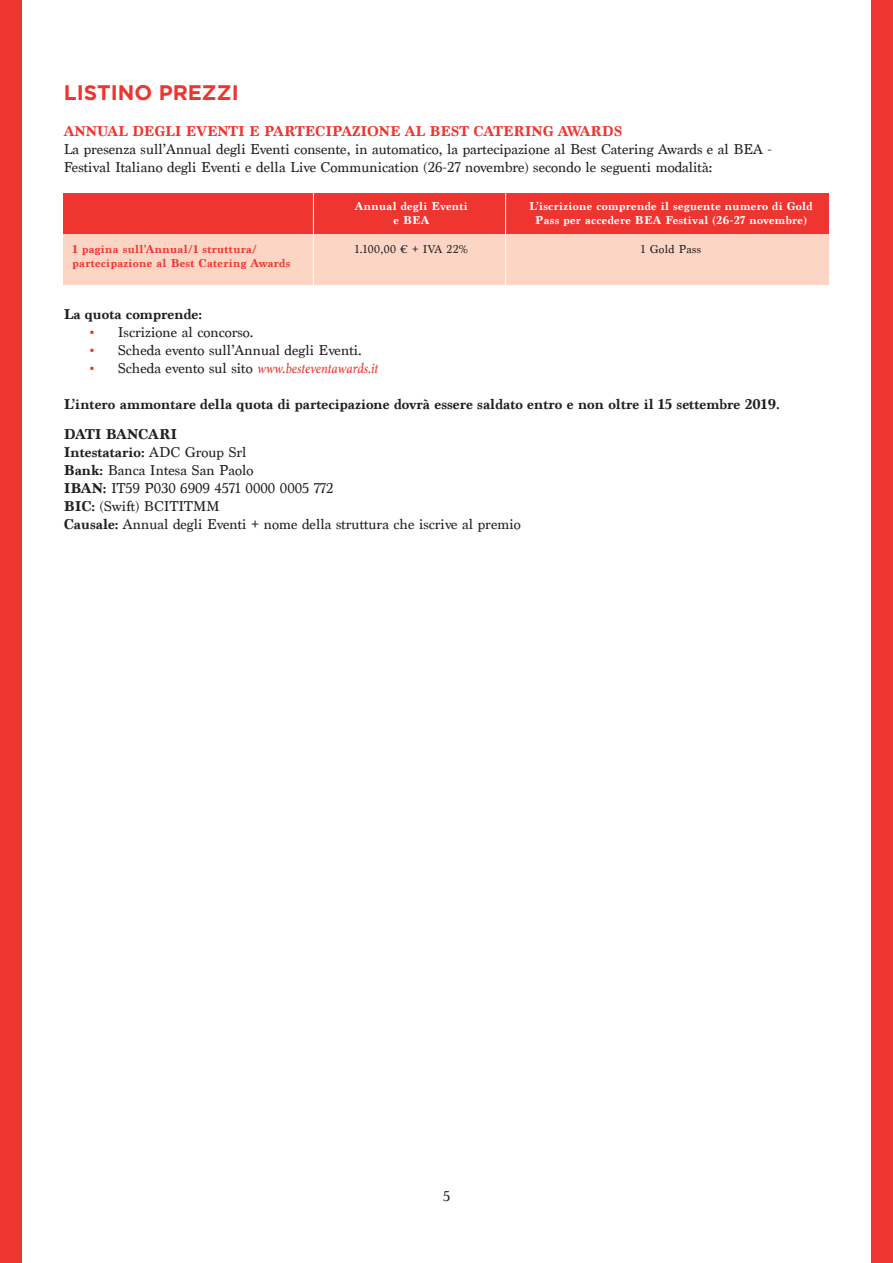
<style>
.page{position:relative;width:893px;height:1263px;background:#fff}
.page>*{position:absolute;margin:0;border:0;box-sizing:border-box;transform-origin:0 0}
.t1{font:700 21px "Gotham";color:#ee352f}
.t2{font:15px "Marion";color:#231f20}
.t3{font:700 15px "Marion";color:#231f20}
.t4{font:700 15px "Marion";color:#ee352f}
.t5{font:italic 15px "Marion";color:#ee352f}
.t6{font:700 12px/14.4px "Marion";letter-spacing:.025em;color:#fff;text-align:center}
.t7{font:700 12px "Marion";letter-spacing:.025em;color:#ee352f}
.t8{font:12px "Marion";letter-spacing:.025em;color:#231f20}
.s1{font-weight:700;color:#ee352f}
.s2{font-weight:700;font-style:normal}
.s3{font-style:normal;color:#231f20}
.s4{font-weight:400}
.s5{font-weight:700}
</style>
<div class="page">
<div style="left:872px;top:0;width:21px;height:1263px;background:#ee352f"></div>
<div style="left:0;top:0;width:21px;height:1263px;background:#ee352f"></div>
<div style="left:64px;top:193px;width:765px;height:41px;background:#ee352f"></div>
<div style="left:64px;top:234px;width:765px;height:51px;background:#fcd5c5"></div>
<hr style="left:313px;top:193px;width:1px;height:93px;background:#fff">
<hr style="left:505px;top:193px;width:1px;height:92px;background:#fff">
<p class="t1" style="left:64px;top:81px;width:176px">LISTINO PREZZI</p>
<p class="t4" style="left:64px;top:123px;width:560px">ANNUAL DEGLI EVENTI E PARTECIPAZIONE AL BEST CATERING AWARDS</p>
<p class="t2" style="left:64px;top:141px;width:710px">La presenza sull’Annual degli Eventi consente, in automatico, la partecipazione al Best Catering Awards e al BEA -</p>
<p class="t2" style="left:64px;top:159px;width:650px">Festival Italiano degli Eventi e della Live Communication (26-27 novembre) secondo le seguenti modalità:</p>
<p class="t7" style="left:73px;top:242px;width:186px">1 pagina sull’Annual/1 struttura/</p>
<p class="t7" style="left:73px;top:256px;width:219px">partecipazione al Best Catering Awards</p>
<p class="t6" style="left:355px;top:199px;width:115px">Annual degli Eventi</p>
<p class="t6" style="left:393px;top:213px;width:37px">e BEA</p>
<p class="t8" style="left:355px;top:242px;width:115px">1.100,00 € + IVA 22%</p>
<p class="t6" style="left:529px;top:199px;width:285px">L’iscrizione comprende il seguente numero di Gold<br>Pass per accedere BEA Festival (26-27 novembre)</p>
<p class="t8" style="left:641px;top:242px;width:62px">1 Gold Pass</p>
<p class="t3" style="left:64px;top:305px;width:140px">La quota comprende:</p>
<p class="t2" style="left:90px;top:323px;width:165px"><span class="s1">•</span> Iscrizione al concorso.</p>
<p class="t2" style="left:90px;top:341px;width:273px"><span class="s1">•</span> Scheda evento sull’Annual degli Eventi.</p>
<p class="t5" style="left:90px;top:358px;width:290px"><span class="s2">•</span> <span class="s3">Scheda evento sul sito</span> www.besteventawards.it</p>
<p class="t3" style="left:64px;top:395px;width:717px">L’intero ammontare della quota di partecipazione dovrà essere saldato entro e non oltre il 15 settembre 2019.</p>
<p class="t3" style="left:64px;top:425px;width:115px">DATI BANCARI</p>
<p class="t3" style="left:64px;top:443px;width:184px">Intestatario: <span class="s4">ADC Group Srl</span></p>
<p class="t2" style="left:64px;top:461px;width:191px"><span class="s5">Bank:</span> Banca Intesa San Paolo</p>
<p class="t2" style="left:64px;top:479px;width:271px"><span class="s5">IBAN:</span> IT59 P030 6909 4571 0000 0005 772</p>
<p class="t2" style="left:64px;top:497px;width:158px"><span class="s5">BIC:</span> (Swift) BCITITMM</p>
<p class="t2" style="left:64px;top:515px;width:459px"><span class="s5">Causale:</span> Annual degli Eventi + nome della struttura che iscrive al premio</p>
<p class="t2" style="left:443px;top:1187px;width:8px">5</p>
</div>
